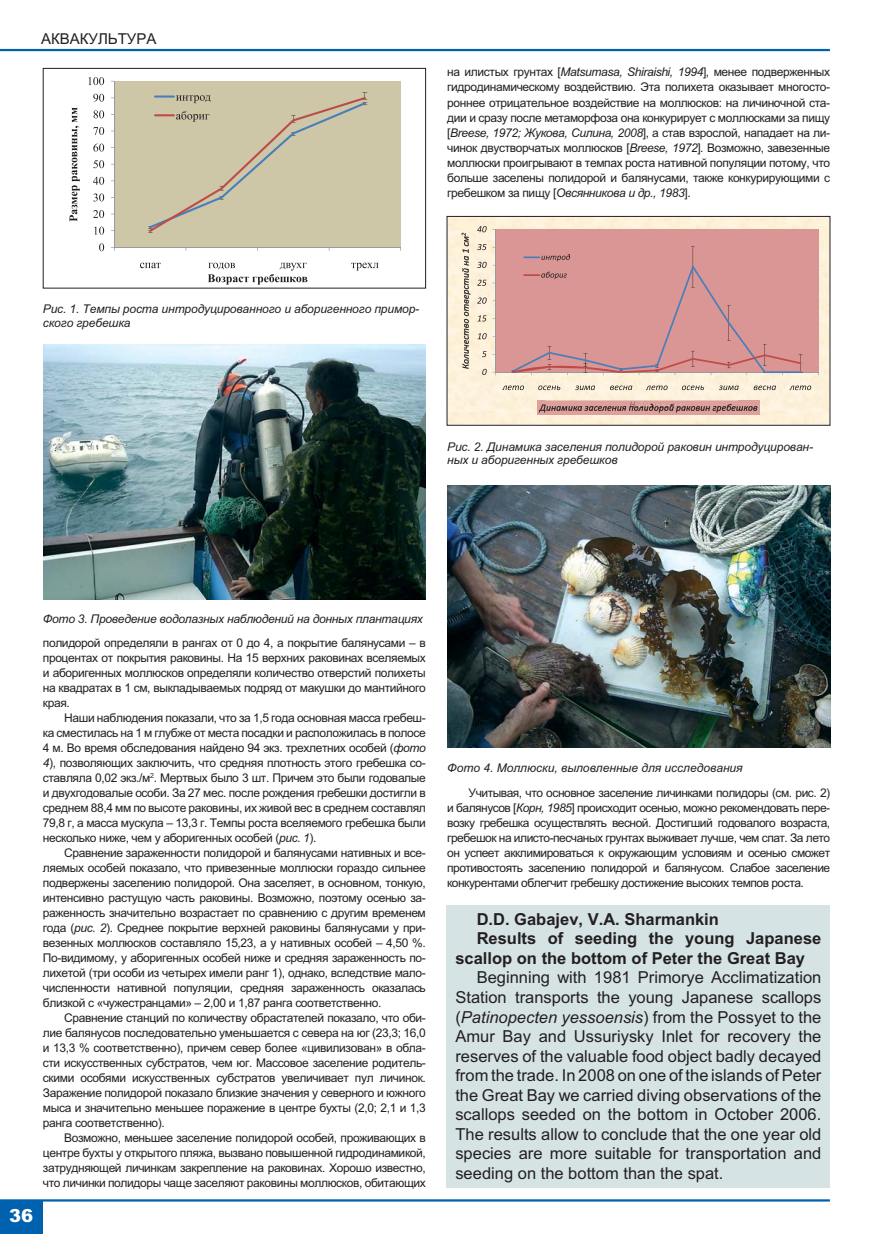
<style>
.page{position:relative;width:881px;height:1234px;background:#fff}
.page>*{position:absolute;margin:0;border:0;box-sizing:border-box;transform-origin:0 0}
.t1{font:900 18px "Arial Blackz";color:#fff}
.t2{font:16.5px/19.5px "Arialz";color:#231f20;text-align:justify}
.t3{font:700 16.5px "Arialz";color:#231f20}
.t4{font:15px "Arialz";color:#231f20}
.t5{font:12px/15px "Arialz";letter-spacing:-.03em;color:#231f20;text-align:justify}
.t6{font:italic 12px/13.5px "Arialz";letter-spacing:-.01em;color:#231f20}
.s1{font-style:italic}
</style>
<div class="page">
<hr style="left:0;top:49px;width:829px;height:2px;background:#0061ae">
<hr style="left:0;top:1198px;width:829px;height:3px;background:#0061ae">
<div style="left:0;top:1200px;width:43px;height:33px;background:#0061ae"></div>
<div style="left:448px;top:218px;width:379px;height:205px;background:#fdf1da"></div>
<div style="left:495px;top:229px;width:323px;height:143px;background:#da9694"></div>
<hr style="left:495px;top:229px;width:1px;height:143px;background:#989a9d">
<hr style="left:495px;top:372px;width:323px;height:1px;background:#989a9d">
<hr style="left:692px;top:246px;width:1px;height:41px;background:#231f20">
<svg style="left:482px;top:369px;width:4px;height:6px"></svg>
<svg style="left:482px;top:351px;width:4px;height:6px"></svg>
<svg style="left:477px;top:333px;width:9px;height:6px"></svg>
<svg style="left:477px;top:315px;width:9px;height:6px"></svg>
<svg style="left:477px;top:297px;width:9px;height:6px"></svg>
<svg style="left:477px;top:279px;width:9px;height:7px"></svg>
<svg style="left:477px;top:262px;width:9px;height:6px"></svg>
<svg style="left:477px;top:244px;width:9px;height:6px"></svg>
<svg style="left:477px;top:226px;width:9px;height:6px"></svg>
<svg style="left:502px;top:385px;width:22px;height:5px"></svg>
<svg style="left:538px;top:385px;width:22px;height:5px"></svg>
<svg style="left:575px;top:385px;width:20px;height:5px"></svg>
<svg style="left:609px;top:385px;width:23px;height:5px"></svg>
<svg style="left:645px;top:385px;width:22px;height:5px"></svg>
<svg style="left:681px;top:385px;width:22px;height:5px"></svg>
<svg style="left:718px;top:385px;width:20px;height:5px"></svg>
<svg style="left:753px;top:385px;width:22px;height:5px"></svg>
<svg style="left:789px;top:385px;width:21px;height:5px"></svg>
<svg style="left:461px;top:233px;width:9px;height:136px"></svg>
<svg style="left:537px;top:400px;width:220px;height:14px;background:#bd8b87"></svg>
<svg style="left:511px;top:254px;width:291px;height:121px"></svg>
<img style="left:664px;top:403px;width:20px;height:4px">
<div style="left:446px;top:216px;width:383px;height:209px;border:1px solid #231f20"></div>
<div style="left:114px;top:81px;width:286px;height:166px;background:#cdc7a7"></div>
<hr style="left:114px;top:81px;width:1px;height:166px;background:#989a9d">
<hr style="left:114px;top:247px;width:286px;height:1px;background:#989a9d">
<svg style="left:99px;top:243px;width:5px;height:8px"></svg>
<svg style="left:94px;top:226px;width:10px;height:8px"></svg>
<svg style="left:93px;top:210px;width:11px;height:8px"></svg>
<svg style="left:93px;top:193px;width:11px;height:8px"></svg>
<svg style="left:93px;top:177px;width:11px;height:8px"></svg>
<svg style="left:93px;top:160px;width:11px;height:8px"></svg>
<svg style="left:93px;top:144px;width:11px;height:7px"></svg>
<svg style="left:93px;top:127px;width:11px;height:8px"></svg>
<svg style="left:93px;top:110px;width:11px;height:8px"></svg>
<svg style="left:93px;top:94px;width:11px;height:8px"></svg>
<svg style="left:88px;top:77px;width:16px;height:8px"></svg>
<svg style="left:140px;top:263px;width:21px;height:5px"></svg>
<svg style="left:351px;top:263px;width:27px;height:7px"></svg>
<svg style="left:69px;top:107px;width:11px;height:114px"></svg>
<svg style="left:208px;top:263px;width:99px;height:21px"></svg>
<svg style="left:148px;top:92px;width:219px;height:141px"></svg>
<div style="left:43px;top:68px;width:382px;height:220px;border:1px solid #231f20"></div>
<img style="left:43px;top:344px;width:382px;height:255px">
<img style="left:447px;top:485px;width:382px;height:262px">
<div style="left:446px;top:904px;width:383px;height:282px;background:#d6e3e5"></div>
<p class="t4" style="left:41px;top:34px;width:117px">АКВАКУЛЬТУРА</p>
<p class="t5" style="left:447px;top:66px;width:384px">на илистых грунтах [<span class="s1">Matsumasa, Shiraishi, 1994</span>], менее подверженных гидродинамическому воздействию. Эта полихета оказывает многосто&shy;роннее отрицательное воздействие на моллюсков: на личиночной ста&shy;дии и сразу после метаморфоза она конкурирует с моллюсками за пищу [<span class="s1">Breese, 1972; Жукова, Силина, 2008</span>], а став взрослой, нападает на ли&shy;чинок двустворчатых моллюсков [<span class="s1">Breese, 1972</span>]. Возможно, завезенные моллюски проигрывают в темпах роста нативной популяции потому, что больше заселены полидорой и балянусами, также конкурирующими с гребешком за пищу [<span class="s1">Овсянникова и др., 1983</span>].</p>
<p class="t6" style="left:43px;top:303px;width:378px">Рис. 1. Темпы роста интродуцированного и аборигенного примор&shy;ского гребешка</p>
<p class="t6" style="left:447px;top:441px;width:367px">Рис. 2. Динамика заселения полидорой раковин интродуцирован&shy;ных и аборигенных гребешков</p>
<h1 class="t1" style="left:9px;top:1208px;width:26px">36</h1>
<p class="t6" style="left:43px;top:613px;width:381px">Фото 3. Проведение водолазных наблюдений на донных плантациях</p>
<p class="t5" style="left:43px;top:636px;width:384px">полидорой определяли в рангах от 0 до 4, а покрытие балянусами – в процентах от покрытия раковины. На 15 верхних раковинах вселяемых и аборигенных моллюсков определяли количество отверстий полихеты на квадратах в 1 см, выкладываемых подряд от макушки до мантийного края.</p>
<p class="t5" style="left:43px;top:711px;width:384px;text-indent:21px">Наши наблюдения показали, что за 1,5 года основная масса гребеш&shy;ка сместилась на 1 м глубже от места посадки и расположилась в полосе 4 м. Во время обследования найдено 94 экз. трехлетних особей (<span class="s1">фото 4</span>), позволяющих заключить, что средняя плотность этого гребешка со&shy;ставляла 0,02 экз./м<sup>2</sup>. Мертвых было 3 шт. Причем это были годовалые и двухгодовалые особи. За 27 мес. после рождения гребешки достигли в среднем 88,4 мм по высоте раковины, их живой вес в среднем составлял 79,8 г, а масса мускула – 13,3 г. Темпы роста вселяемого гребешка были несколько ниже, чем у аборигенных особей (<span class="s1">рис. 1</span>).</p>
<p class="t5" style="left:43px;top:846px;width:384px;text-indent:21px">Сравнение зараженности полидорой и балянусами нативных и все&shy;ляемых особей показало, что привезенные моллюски гораздо сильнее подвержены заселению полидорой. Она заселяет, в основном, тонкую, интенсивно растущую часть раковины. Возможно, поэтому осенью за&shy;раженность значительно возрастает по сравнению с другим временем года (<span class="s1">рис. 2</span>). Среднее покрытие верхней раковины балянусами у при&shy;везенных моллюсков составляло 15,23, а у нативных особей – 4,50 %.<br>По-видимому, у аборигенных особей ниже и средняя зараженность по&shy;лихетой (три особи из четырех имели ранг 1), однако, вследствие мало&shy;численности нативной популяции, средняя зараженность оказалась близкой с «чужестранцами» – 2,00 и 1,87 ранга соответственно.</p>
<p class="t5" style="left:43px;top:1011px;width:384px;text-indent:21px">Сравнение станций по количеству обрастателей показало, что оби&shy;лие балянусов последовательно уменьшается с севера на юг (23,3; 16,0 и 13,3 % соответственно), причем север более «цивилизован» в обла&shy;сти искусственных субстратов, чем юг. Массовое заселение родитель&shy;скими особями искусственных субстратов увеличивает пул личинок.<br>Заражение полидорой показало близкие значения у северного и южного мыса и значительно меньшее поражение в центре бухты (2,0; 2,1 и 1,3 ранга соответственно).</p>
<p class="t5" style="left:43px;top:1131px;width:384px;text-indent:21px">Возможно, меньшее заселение полидорой особей, проживающих в центре бухты у открытого пляжа, вызвано повышенной гидродинамикой, затрудняющей личинкам закрепление на раковинах. Хорошо известно, что личинки полидоры чаще заселяют раковины моллюсков, обитающих</p>
<p class="t6" style="left:447px;top:762px;width:297px">Фото 4. Моллюски, выловленные для исследования</p>
<p class="t5" style="left:447px;top:786px;width:384px;text-indent:21px">Учитывая, что основное заселение личинками полидоры (см. рис. 2) и балянусов [<span class="s1">Корн, 1985</span>] происходит осенью, можно рекомендовать пере&shy;возку гребешка осуществлять весной. Достигший годовалого возраста, гребешок на илисто-песчаных грунтах выживает лучше, чем спат. За лето он успеет акклимироваться к окружающим условиям и осенью сможет противостоять заселению полидорой и балянусом. Слабое заселение конкурентами облегчит гребешку достижение высоких темпов роста.</p>
<h2 class="t3" style="left:476px;top:913px;width:244px">D.D. Gabajev, V.A. Sharmankin</h2>
<h2 class="t3" style="left:476px;top:932px;width:346px">Results of seeding the young Japanese</h2>
<h2 class="t3" style="left:455px;top:952px;width:351px">scallop on the bottom of Peter the Great Bay</h2>
<p class="t2" style="left:455px;top:969px;width:367px;text-indent:21px">Beginning with 1981 Primorye Acclimatization Station transports the young Japanese scallops (<span class="s1">Patinopecten yessoensis</span>) from the Possyet to the Amur Bay and Ussuriysky Inlet for recovery the reserves of the valuable food object badly decayed from the trade. In 2008 on one of the islands of Peter the Great Bay we carried diving observations of the scallops seeded on the bottom in October 2006.<br>The results allow to conclude that the one year old species are more suitable for transportation and seeding on the bottom than the spat.</p>
</div>
